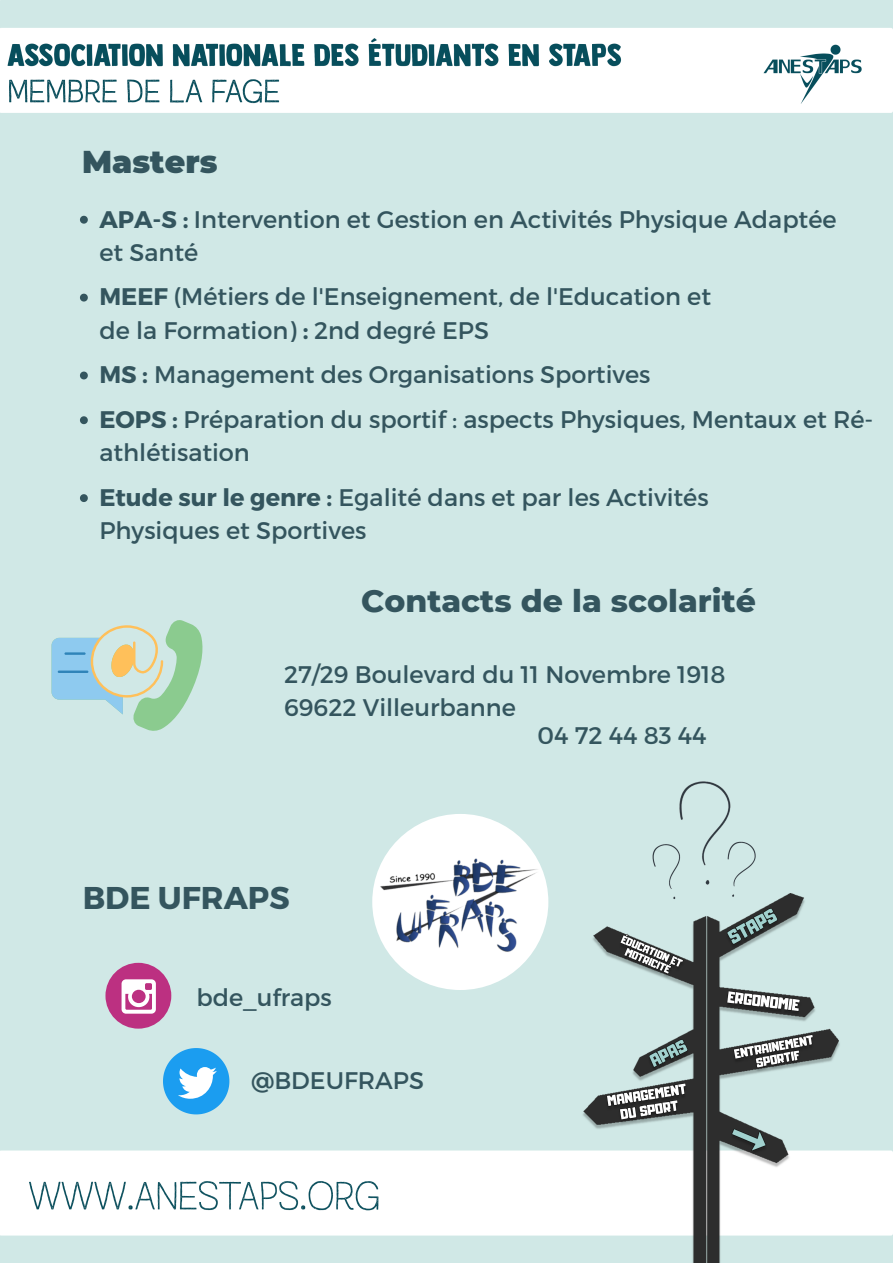
<style>
.page{position:relative;width:893px;height:1263px;background:#fff}
.page>*{position:absolute;margin:0;border:0;box-sizing:border-box;transform-origin:0 0}
.t1{font:800 31.5px "Montserrat";color:#34555e}
.t2{font:700 31.5px "Montserrat";color:#34555e}
.t3{font:900 31.5px "Montserrat";color:#34555e}
.t4{font:24px/33.2px "Montserrat";color:#34555e}
.s1{font-weight:700}
</style>
<div class="page">
<img style="left:0;top:0;width:893px;height:1263px">
<svg style="left:52px;top:619px;width:152px;height:112px;background:#badacc"></svg>
<hr style="left:64px;top:652px;width:22px;height:3px;background:#2f84b9">
<hr style="left:58px;top:670px;width:30px;height:3px;background:#2f84b9">
<div style="left:105px;top:963px;width:66px;height:65px;background:#bc3081;border-radius:50%"></div>
<svg style="left:122px;top:979px;width:34px;height:35px"></svg>
<svg style="left:163px;top:1048px;width:66px;height:66px"></svg>
<img style="left:368px;top:809px;width:185px;height:186px">
<svg style="left:80px;top:216px;width:8px;height:8px"></svg>
<svg style="left:80px;top:372px;width:8px;height:7px"></svg>
<svg style="left:80px;top:416px;width:8px;height:8px"></svg>
<svg style="left:80px;top:494px;width:8px;height:8px"></svg>
<svg style="left:80px;top:294px;width:8px;height:8px"></svg>
<h1 class="t3" style="left:82px;top:143px;width:137px">Masters</h1>
<p class="t4" style="left:99px;top:201px;width:739px"><span class="s1">APA-S :</span> Intervention et Gestion en Activités Physique Adaptée et Santé</p>
<p class="t4" style="left:99px;top:279px;width:613px"><span class="s1">MEEF</span> (Métiers de l'Enseignement, de l'Education et de la Formation) <span class="s1">:</span> 2nd degré EPS</p>
<p class="t4" style="left:99px;top:351px;width:775px;line-height:44.7px"><span class="s1">MS :</span> Management des Organisations Sportives<br><span class="s1">EOPS :</span> Préparation du sportif : aspects Physiques, Mentaux et Ré-</p>
<p class="t4" style="left:99px;top:429px;width:611px;line-height:44.7px">athlétisation<br><span class="s1">Etude sur le genre :</span> Egalité dans et par les Activités</p>
<p class="t4" style="left:99px;top:513px;width:268px">Physiques et Sportives</p>
<h1 class="t1" style="left:361px;top:582px;width:396px">Contacts de la scolarité</h1>
<p class="t4" style="left:284px;top:656px;width:443px">27/29 Boulevard du 11 Novembre 1918<br>69622 Villeurbanne</p>
<p class="t4" style="left:537px;top:718px;width:170px">04 72 44 83 44</p>
<h1 class="t2" style="left:83px;top:877px;width:208px">BDE UFRAPS</h1>
<p class="t4" style="left:196px;top:979px;width:137px">bde_ufraps</p>
<p class="t4" style="left:251px;top:1062px;width:174px">@BDEUFRAPS</p>
</div>
